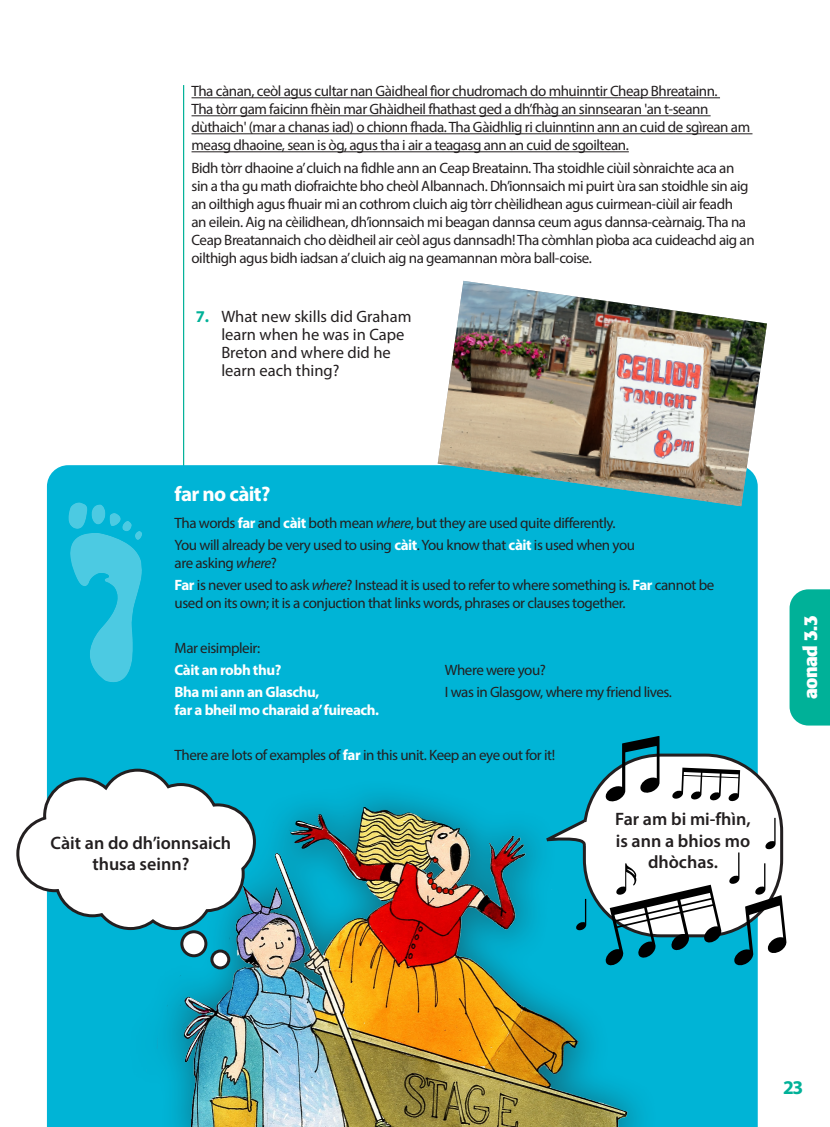
<style>
.page{position:relative;width:830px;height:1127px;background:#fff}
.page>*{position:absolute;margin:0;border:0;box-sizing:border-box;transform-origin:0 0}
.Subhead_14pt{font:700 21px "Myriad Pro";letter-spacing:-.03em;color:#fff}
.t1{font:700 19.5px "Myriad Pro";color:#00b198}
.t2{font:700 18.6px "Formata";letter-spacing:-.03em;color:#fff}
.t3{font:600 18px/21.6px "Myriad Pro";color:#231f20;text-align:center}
.t4{font:16.5px/18px "Myriad Pro";color:#231f20}
.body_gen{font:15px/18px "Myriad Pro";letter-spacing:-.03em;color:#231f20}
.body_gen-2{font:700 15px "Myriad Pro";letter-spacing:-.03em;color:#fff}
.s1{font-weight:700;color:#00b198}
.s2{font-weight:700;color:#fff}
.s3{font-style:italic}
</style>
<div class="page">
<hr style="left:183px;top:85px;width:1px;height:957px;background:#00b198">
<div style="left:47px;top:465px;width:710px;height:662px;background:#00b4d6"></div>
<img style="left:67px;top:502px;width:76px;height:181px">
<div style="left:119px;top:777px;width:542px;height:350px;background:#00b4d6"></div>
<img style="left:157px;top:807px;width:527px;height:320px">
<img style="left:437px;top:281px;width:329px;height:225px">
<hr style="left:191px;top:97px;width:528px;height:1px;background:#231f20">
<hr style="left:191px;top:115px;width:519px;height:1px;background:#231f20">
<hr style="left:191px;top:133px;width:561px;height:1px;background:#231f20">
<hr style="left:191px;top:151px;width:437px;height:1px;background:#231f20">
<svg style="left:16px;top:767px;width:241px;height:164px"></svg>
<div style="left:584px;top:755px;width:197px;height:181px;background:#fff;border-radius:77px"></div>
<svg style="left:543px;top:816px;width:45px;height:33px"></svg>
<div style="left:182px;top:932px;width:24px;height:24px;background:#fff;border-radius:50%"></div>
<div style="left:180px;top:930px;width:27px;height:27px;border:3px solid #231f20;border-radius:50%"></div>
<div style="left:212px;top:951px;width:17px;height:17px;background:#fff;border-radius:50%"></div>
<div style="left:210px;top:949px;width:20px;height:20px;border:3px solid #231f20;border-radius:50%"></div>
<svg style="left:604px;top:736px;width:55px;height:66px"></svg>
<svg style="left:672px;top:767px;width:67px;height:35px"></svg>
<svg style="left:575px;top:899px;width:11px;height:32px"></svg>
<svg style="left:728px;top:818px;width:58px;height:148px"></svg>
<svg style="left:604px;top:863px;width:117px;height:103px"></svg>
<div style="left:789px;top:589px;width:40px;height:136px;background:#00b198"></div>
<p class="body_gen" style="left:191px;top:82px;width:560px">Tha cànan, ceòl agus cultar nan Gàidheal fìor chudromach do mhuinntir Cheap Bhreatainn.<br>Tha tòrr gam faicinn fhèin mar Ghàidheil fhathast ged a dh’fhàg an sinnsearan 'an t-seann dùthaich' (mar a chanas iad) o chionn fhada. Tha Gàidhlig ri cluinntinn ann an cuid de sgìrean am measg dhaoine, sean is òg, agus tha i air a teagasg ann an cuid de sgoiltean.</p>
<p class="body_gen" style="left:191px;top:158px;width:564px">Bidh tòrr dhaoine a’ cluich na fìdhle ann an Ceap Breatainn. Tha stoidhle ciùil sònraichte aca an sin a tha gu math diofraichte bho cheòl Albannach. Dh’ionnsaich mi puirt ùra san stoidhle sin aig an oilthigh agus fhuair mi an cothrom cluich aig tòrr chèilidhean agus cuirmean-ciùil air feadh<br>an eilein. Aig na cèilidhean, dh’ionnsaich mi beagan dannsa ceum agus dannsa-ceàrnaig. Tha na Ceap Breatannaich cho dèidheil air ceòl agus dannsadh! Tha còmhlan pìoba aca cuideachd aig an oilthigh agus bidh iadsan a’ cluich aig na geamannan mòra ball-coise.</p>
<p class="t4" style="left:221px;top:307px;width:191px;text-indent:-26px"><span class="s1">7.</span> What new skills did Graham learn when he was in Cape<br>Breton and where did he learn each thing?</p>
<p class="Subhead_14pt" style="left:174px;top:480px;width:97px">far no càit?</p>
<p class="body_gen" style="left:174px;top:513px;width:442px">Tha words <span class="s2">far</span> and <span class="s2">càit</span> both mean <span class="s3">where</span>, but they are used quite differently.</p>
<p class="body_gen" style="left:174px;top:536px;width:461px">You will already be very used to using <span class="s2">càit</span>. You know that <span class="s2">càit</span> is used when you are asking <span class="s3">where</span>?</p>
<p class="body_gen" style="left:174px;top:576px;width:541px"><span class="s2">Far</span> is never used to ask <span class="s3">where</span>? Instead it is used to refer to where something is. <span class="s2">Far</span> cannot be used on its own; it is a conjuction that links words, phrases or clauses together.</p>
<p class="body_gen" style="left:174px;top:638px;width:87px">Mar eisimpleir:</p>
<p class="body_gen-2" style="left:174px;top:660px;width:108px">Càit an robh thu?</p>
<p class="body_gen" style="left:444px;top:661px;width:102px">Where were you?</p>
<p class="body_gen-2" style="left:174px;top:682px;width:146px">Bha mi ann an Glaschu,</p>
<p class="body_gen" style="left:444px;top:683px;width:228px">I was in Glasgow, where my friend lives.</p>
<p class="body_gen-2" style="left:174px;top:700px;width:206px">far a bheil mo charaid a’ fuireach.</p>
<p class="body_gen" style="left:174px;top:745px;width:382px">There are lots of examples of <span class="s2">far</span> in this unit. Keep an eye out for it!</p>
<p class="t3" style="left:51px;top:831px;width:182px">Càit an do dh’ionnsaich thusa seinn?</p>
<p class="t3" style="left:615px;top:807px;width:137px">Far am bi mi-fhìn, is ann a bhios mo dhòchas.</p>
<p class="t2" style="left:798px;top:699px;width:86px;rotate:-90deg">aonad 3.3</p>
<h2 class="t1" style="left:782px;top:1075px;width:22px">23</h2>
</div>
